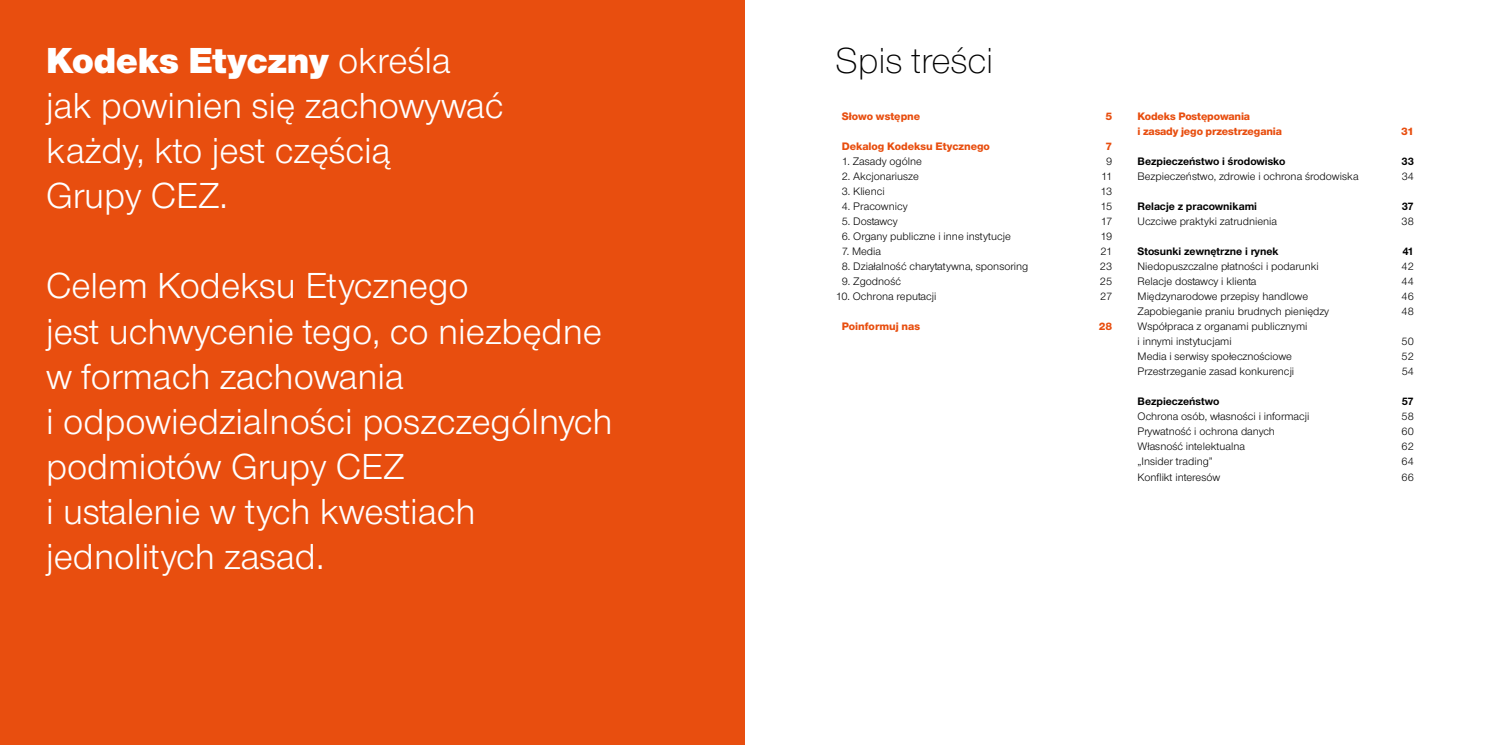
<style>
.page{position:relative;width:1489px;height:745px;background:#fff}
.page>*{position:absolute;margin:0;border:0;box-sizing:border-box;transform-origin:0 0}
.t1{font:37.5px/45px "Nimbus CEZCE";color:#fff}
.t2{font:300 37.5px "Nimbus CEZCE";color:#000}
.t3{font:11.25px/15px "Nimbus CEZCE";color:#000}
.t4{font:800 11.25px/15px "Nimbus CEZCE";letter-spacing:-.005em;color:#e84e0f}
.t5{font:700 11.25px "Nimbus CEZCE";color:#000}
.s1{font-weight:900}
</style>
<div class="page">
<div style="left:0;top:0;width:744px;height:744px;background:#e84e0f"></div>
<h1 class="t1" style="left:46px;top:38px;width:459px"><span class="s1">Kodeks Etyczny</span> określa jak powinien się zachowywać każdy, kto jest częścią<br>Grupy CEZ.</h1>
<h1 class="t1" style="left:46px;top:263px;width:568px">Celem Kodeksu Etycznego<br>jest uchwycenie tego, co niezbędne w formach zachowania<br>i odpowiedzialności poszczególnych podmiotów Grupy CEZ<br>i ustalenie w tych kwestiach jednolitych zasad.</h1>
<h1 class="t2" style="left:835px;top:40px;width:159px">Spis treści</h1>
<p class="t4" style="left:841px;top:109px;width:80px">Słowo wstępne</p>
<p class="t4" style="left:1105px;top:109px;width:8px">5</p>
<p class="t4" style="left:841px;top:139px;width:150px">Dekalog Kodeksu Etycznego</p>
<p class="t4" style="left:1105px;top:139px;width:8px">7</p>
<p class="t3" style="left:841px;top:154px;width:81px">1. Zasady ogólne</p>
<p class="t3" style="left:1105px;top:154px;width:8px">9</p>
<p class="t3" style="left:841px;top:169px;width:79px">2. Akcjonariusze</p>
<p class="t3" style="left:1101px;top:169px;width:13px">11</p>
<p class="t3" style="left:841px;top:184px;width:44px">3. Klienci</p>
<p class="t3" style="left:1100px;top:184px;width:13px">13</p>
<p class="t3" style="left:841px;top:199px;width:67px">4. Pracownicy</p>
<p class="t3" style="left:1100px;top:199px;width:13px">15</p>
<p class="t3" style="left:841px;top:214px;width:57px">5. Dostawcy</p>
<p class="t3" style="left:1100px;top:214px;width:13px">17</p>
<p class="t3" style="left:841px;top:229px;width:171px">6. Organy publiczne i inne instytucje</p>
<p class="t3" style="left:1100px;top:229px;width:13px">19</p>
<p class="t3" style="left:841px;top:244px;width:41px">7. Media</p>
<p class="t3" style="left:1100px;top:244px;width:13px">21</p>
<p class="t3" style="left:841px;top:259px;width:188px">8. Działalność charytatywna, sponsoring</p>
<p class="t3" style="left:1099px;top:259px;width:14px">23</p>
<p class="t3" style="left:841px;top:274px;width:61px">9. Zgodność</p>
<p class="t3" style="left:1099px;top:274px;width:14px">25</p>
<p class="t3" style="left:835px;top:289px;width:102px">10. Ochrona reputacji</p>
<p class="t3" style="left:1100px;top:289px;width:13px">27</p>
<p class="t4" style="left:841px;top:319px;width:80px">Poinformuj nas</p>
<p class="t4" style="left:1098px;top:319px;width:15px">28</p>
<p class="t4" style="left:1137px;top:109px;width:146px">Kodeks Postępowania<br>i zasady jego przestrzegania</p>
<p class="t4" style="left:1400px;top:124px;width:14px">31</p>
<p class="t5" style="left:1137px;top:155px;width:149px">Bezpieczeństwo i środowisko</p>
<p class="t5" style="left:1401px;top:155px;width:14px">33</p>
<p class="t3" style="left:1137px;top:169px;width:223px">Bezpieczeństwo, zdrowie i ochrona środowiska</p>
<p class="t3" style="left:1401px;top:169px;width:14px">34</p>
<p class="t5" style="left:1137px;top:200px;width:121px">Relacje z pracownikami</p>
<p class="t5" style="left:1401px;top:200px;width:14px">37</p>
<p class="t3" style="left:1137px;top:214px;width:141px">Uczciwe praktyki zatrudnienia</p>
<p class="t3" style="left:1401px;top:214px;width:14px">38</p>
<p class="t5" style="left:1137px;top:245px;width:142px">Stosunki zewnętrzne i rynek</p>
<p class="t5" style="left:1402px;top:245px;width:13px">41</p>
<p class="t3" style="left:1137px;top:259px;width:183px">Niedopuszczalne płatności i podarunki</p>
<p class="t3" style="left:1401px;top:259px;width:14px">42</p>
<p class="t3" style="left:1137px;top:274px;width:120px">Relacje dostawcy i klienta</p>
<p class="t3" style="left:1401px;top:274px;width:14px">44</p>
<p class="t3" style="left:1137px;top:289px;width:172px">Międzynarodowe przepisy handlowe</p>
<p class="t3" style="left:1401px;top:289px;width:14px">46</p>
<p class="t3" style="left:1137px;top:304px;width:193px">Zapobieganie praniu brudnych pieniędzy</p>
<p class="t3" style="left:1401px;top:304px;width:14px">48</p>
<p class="t3" style="left:1137px;top:319px;width:171px">Współpraca z organami publicznymi i innymi instytucjami</p>
<p class="t3" style="left:1401px;top:334px;width:14px">50</p>
<p class="t3" style="left:1137px;top:349px;width:156px">Media i serwisy społecznościowe</p>
<p class="t3" style="left:1401px;top:349px;width:14px">52</p>
<p class="t3" style="left:1137px;top:364px;width:158px">Przestrzeganie zasad konkurencji</p>
<p class="t3" style="left:1401px;top:364px;width:14px">54</p>
<p class="t5" style="left:1137px;top:395px;width:83px">Bezpieczeństwo</p>
<p class="t5" style="left:1401px;top:395px;width:14px">57</p>
<p class="t3" style="left:1137px;top:409px;width:173px">Ochrona osób, własności i informacji</p>
<p class="t3" style="left:1401px;top:409px;width:14px">58</p>
<p class="t3" style="left:1137px;top:424px;width:139px">Prywatność i ochrona danych</p>
<p class="t3" style="left:1401px;top:424px;width:14px">60</p>
<p class="t3" style="left:1137px;top:439px;width:109px">Własność intelektualna</p>
<p class="t3" style="left:1401px;top:439px;width:14px">62</p>
<p class="t3" style="left:1137px;top:454px;width:77px">„Insider trading”</p>
<p class="t3" style="left:1401px;top:454px;width:14px">64</p>
<p class="t3" style="left:1137px;top:469px;width:84px">Konflikt interesów</p>
<p class="t3" style="left:1401px;top:469px;width:14px">66</p>
</div>
